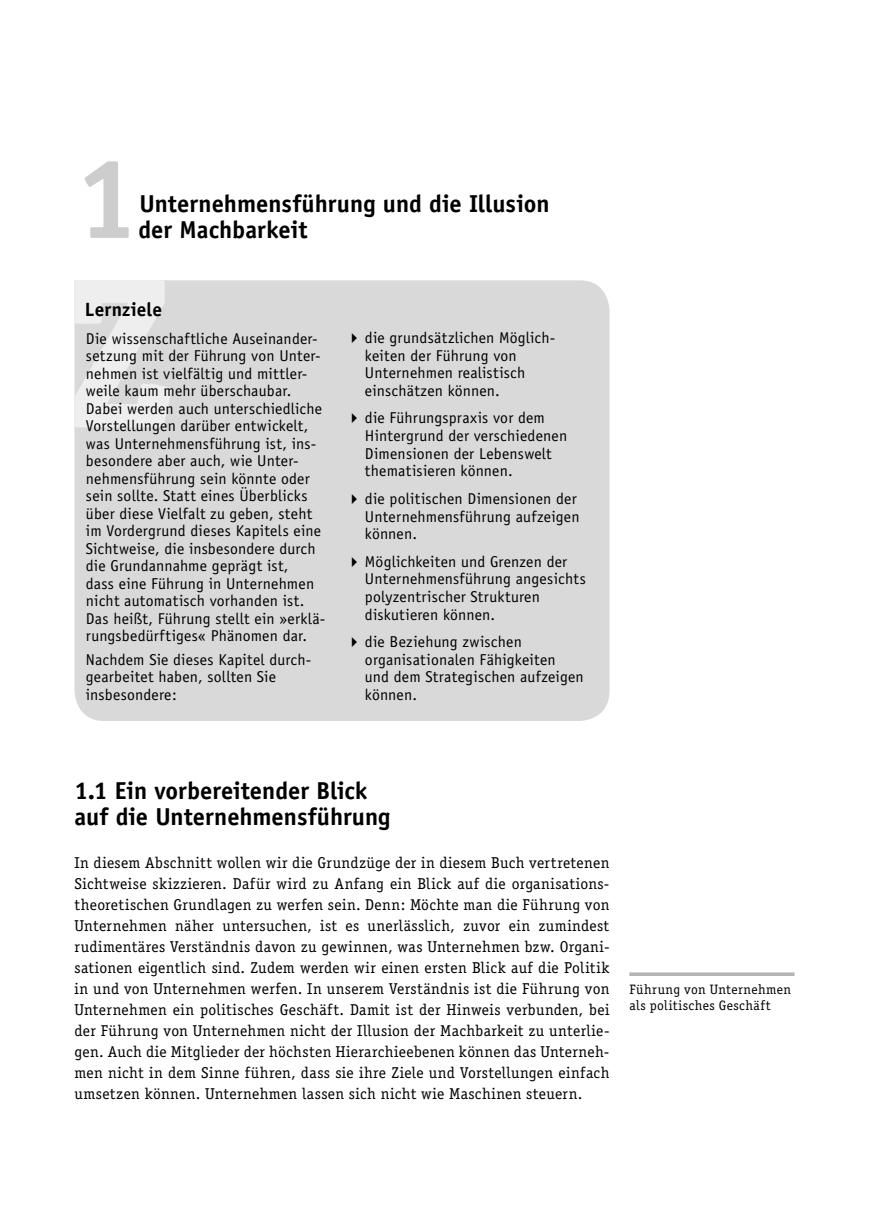
<style>
.page{position:relative;width:874px;height:1221px;background:#fff}
.page>*{position:absolute;margin:0;border:0;box-sizing:border-box;transform-origin:0 0}
.t1{font:700 114.45px "Officina Sans";color:#cdcdcd}
.t2{font:700 24.5px/26.2px "Officina Sans";color:#000}
.t3{font:700 19.25px "Officina Sans";letter-spacing:.005em;color:#000}
.t4{font:15.75px/17.5px "Officina Sans";letter-spacing:.01em;color:#000}
.t5{font:15.75px/21px "Officina Serif";letter-spacing:.02em;color:#000;text-align:justify}
.t6{font:13.65px/15.8px "Officina Serif";letter-spacing:.03em;color:#000}
</style>
<div class="page">
<div style="left:74px;top:280px;width:535px;height:441px;background:#d9d9d9"></div>
<svg style="left:74px;top:280px;width:97px;height:147px;background:#e6e6e6"></svg>
<hr style="left:629px;top:972px;width:165px;height:3px;background:#b3b3b3">
<svg style="left:352px;top:333px;width:5px;height:10px"></svg>
<svg style="left:352px;top:413px;width:5px;height:10px"></svg>
<svg style="left:352px;top:494px;width:5px;height:10px"></svg>
<svg style="left:352px;top:556px;width:5px;height:10px"></svg>
<svg style="left:352px;top:637px;width:5px;height:10px"></svg>
<h1 class="t1" style="left:75px;top:155px;width:65px">1</h1>
<h2 class="t2" style="left:138px;top:192px;width:412px">Unternehmensführung und die Illusion der Machbarkeit</h2>
<p class="t3" style="left:85px;top:302px;width:79px">Lernziele</p>
<p class="t4" style="left:86px;top:331px;width:241px">Die wissenschaftliche Auseinander&shy;setzung mit der Führung von Unter&shy;nehmen ist viel fältig und mittler&shy;weile kaum mehr überschaubar.<br>Dabei werden auch unter schied liche Vorstellungen darüber entwickelt, was Unternehmensführung ist, ins&shy;be son dere aber auch, wie Unter&shy;nehmensführung sein könnte oder sein sollte. Statt eines Überblicks über diese Vielfalt zu geben, steht im Vordergrund dieses Kapitels eine Sicht weise, die insbesondere durch die Grundannahme geprägt ist,<br>dass eine Führung in Un ter nehmen nicht automatisch vorhanden ist.<br>Das heißt, Führung stellt ein »erklä&shy;rungsbedürftiges« Phänomen dar.</p>
<p class="t4" style="left:86px;top:652px;width:227px">Nachdem Sie dieses Kapitel durch&shy;gearbeitet haben, sollten Sie insbeson dere:</p>
<p class="t4" style="left:365px;top:330px;width:192px">die grundsätzlichen Möglich&shy;keiten der Führung von<br>Unternehmen realistisch einschätzen können.</p>
<p class="t4" style="left:365px;top:410px;width:204px">die Führungspraxis vor dem<br>Hintergrund der verschiedenen<br>Dimensionen der Lebenswelt thematisieren können.</p>
<p class="t4" style="left:365px;top:491px;width:216px">die politischen Dimensionen der<br>Unternehmensführung aufzeigen können.</p>
<p class="t4" style="left:365px;top:553px;width:222px">Möglichkeiten und Grenzen der<br>Unternehmensführung angesichts polyzentrischer Strukturen diskutieren können.</p>
<p class="t4" style="left:365px;top:634px;width:220px">die Beziehung zwischen organisationalen Fähigkeiten und dem Strategischen aufzeigen können.</p>
<h2 class="t2" style="left:74px;top:779px;width:317px">1.1 Ein vorbereitender Blick auf die Unternehmensführung</h2>
<p class="t5" style="left:74px;top:853px;width:536px">In diesem Abschnitt wollen wir die Grundzüge der in diesem Buch vertretenen Sicht weise skizzieren. Dafür wird zu Anfang ein Blick auf die organisations&shy;theo retischen Grundlagen zu werfen sein. Denn: Möchte man die Führung von Un ter nehmen näher untersuchen, ist es unerlässlich, zuvor ein zumindest rudi men täres Ver ständnis davon zu gewinnen, was Unternehmen bzw. Organi&shy;sationen ei gent lich sind. Zudem werden wir einen ersten Blick auf die Politik in und von Un ter nehmen wer fen. In unserem Verständnis ist die Führung von Unternehmen ein politisches Ge s chäft. Damit ist der Hinweis verbunden, bei der Führung von Unternehmen nicht der Illusion der Machbarkeit zu unterlie&shy;gen. Auch die Mitglieder der höchsten Hierarchieebenen kön nen das Unterneh&shy;men nicht in dem Sinne führen, dass sie ihre Ziele und Vor stellungen einfach umsetzen können. Unternehmen las sen sich nicht wie Maschinen steuern.</p>
<p class="t6" style="left:629px;top:982px;width:163px">Führung von Unternehmen als politisches Geschäft</p>
</div>
